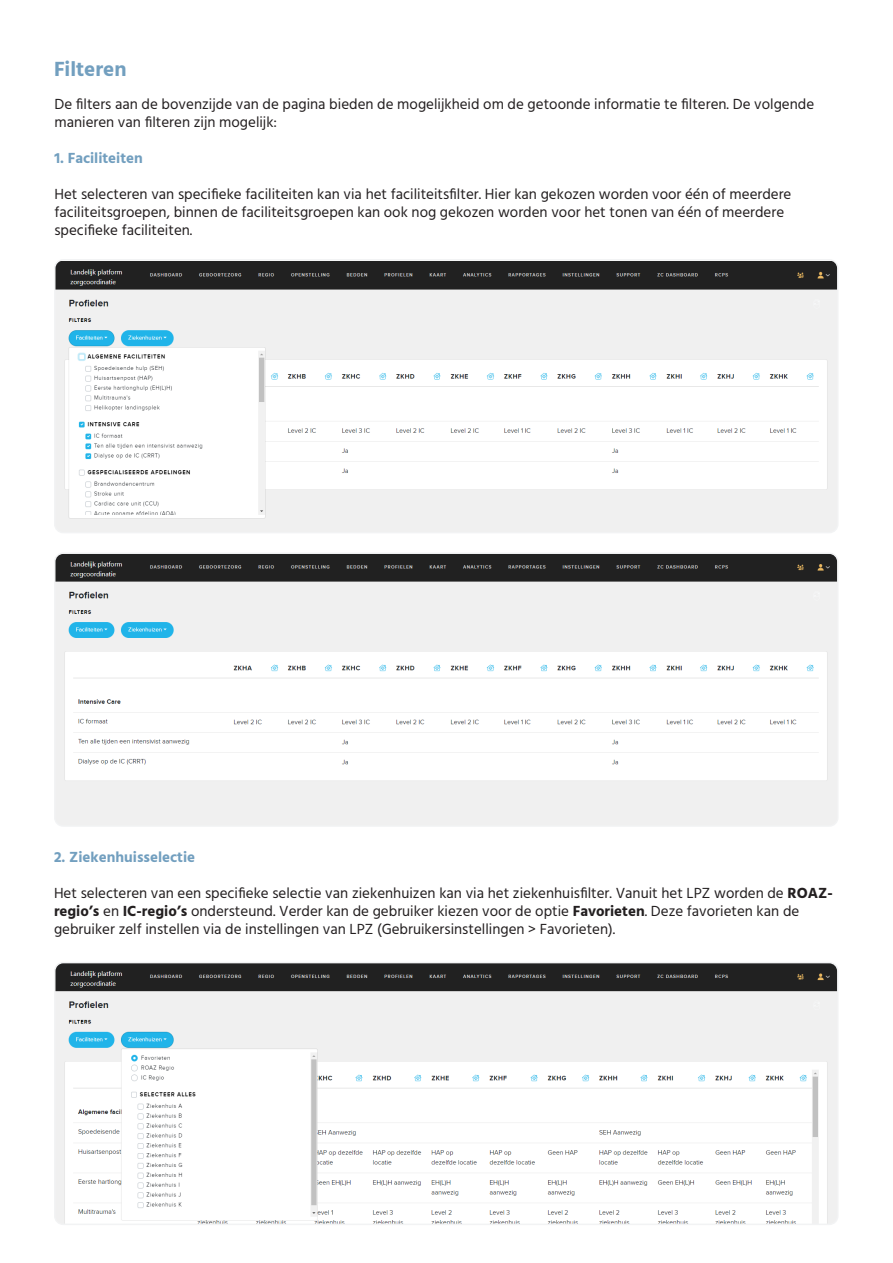
<style>
.page{position:relative;width:893px;height:1263px;background:#fff}
.page>*{position:absolute;margin:0;border:0;box-sizing:border-box;transform-origin:0 0}
.t1{font:700 21px "Hind";color:#729fbf}
.t2{font:15px/18px "Hind";color:#231f20}
.t3{font:700 15px "Hind";color:#729fbf}
.s1{font-weight:700}
</style>
<div class="page">
<img style="left:57px;top:262px;width:781px;height:270px">
<div style="left:54px;top:259px;width:784px;height:274px;border:2px solid #f2f3f4;border-radius:9px"></div>
<img style="left:57px;top:555px;width:778px;height:269px">
<div style="left:54px;top:552px;width:784px;height:275px;border:2px solid #f2f3f4;border-radius:9px"></div>
<img style="left:57px;top:965px;width:781px;height:257px">
<div style="left:54px;top:962px;width:784px;height:263px;border:2px solid #f2f3f4;border-radius:9px"></div>
<p class="t1" style="left:54px;top:57px;width:74px">Filteren</p>
<p class="t2" style="left:54px;top:96px;width:761px">De filters aan de bovenzijde van de pagina bieden de mogelijkheid om de getoonde informatie te filteren. De volgende manieren van filteren zijn mogelijk:</p>
<p class="t3" style="left:54px;top:149px;width:90px">1. Faciliteiten</p>
<p class="t2" style="left:54px;top:186px;width:738px">Het selecteren van specifieke faciliteiten kan via het faciliteitsfilter. Hier kan gekozen worden voor één of meerdere faciliteitsgroepen, binnen de faciliteitsgroepen kan ook nog gekozen worden voor het tonen van één of meerdere specifieke faciliteiten.</p>
<p class="t3" style="left:54px;top:848px;width:143px">2. Ziekenhuisselectie</p>
<p class="t2" style="left:54px;top:885px;width:780px">Het selecteren van een specifieke selectie van ziekenhuizen kan via het ziekenhuisfilter. Vanuit het LPZ worden de <span class="s1">ROAZ&shy;regio’s</span> en <span class="s1">IC-regio’s</span> ondersteund. Verder kan de gebruiker kiezen voor de optie <span class="s1">Favorieten</span>. Deze favorieten kan de gebruiker zelf instellen via de instellingen van LPZ (Gebruikersinstellingen &gt; Favorieten).</p>
</div>
